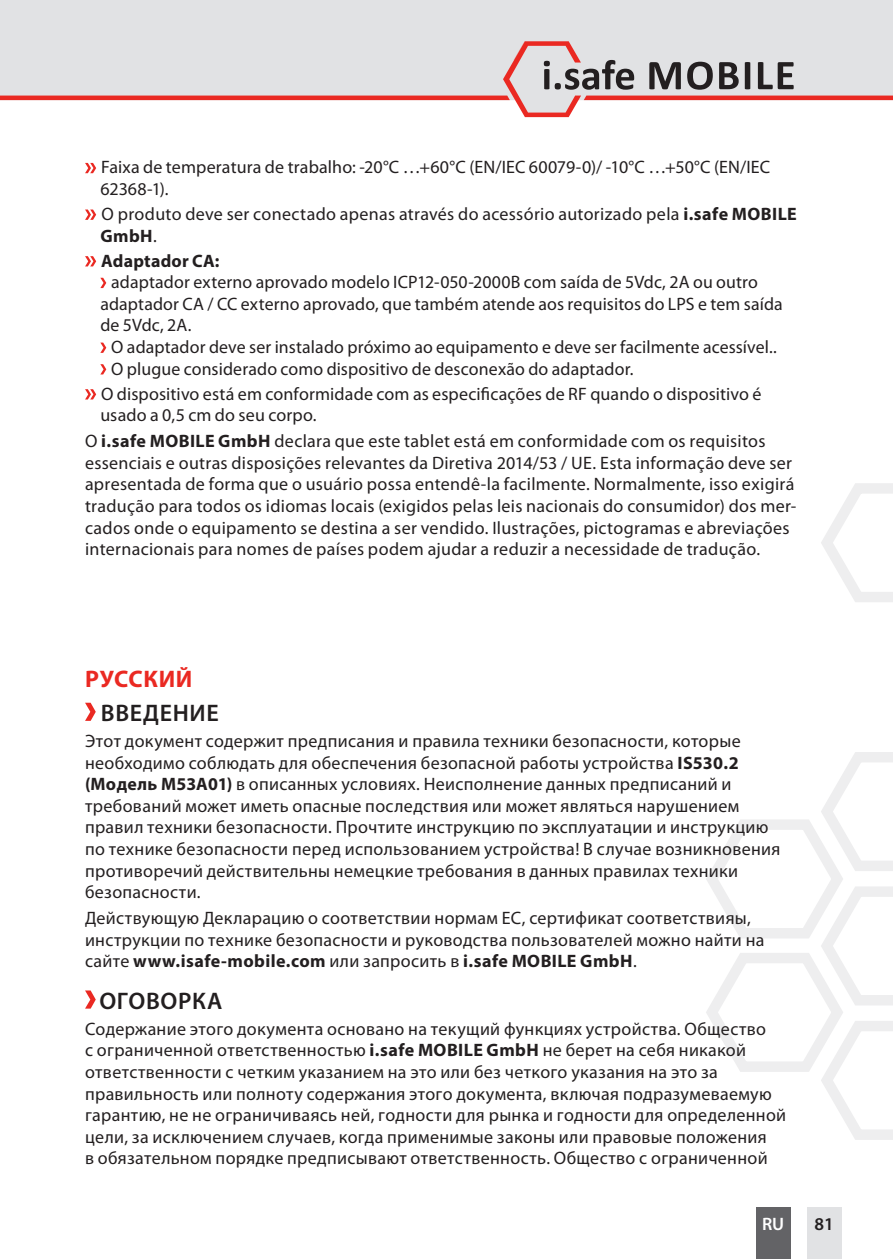
<style>
.page{position:relative;width:893px;height:1259px;background:#fff}
.page>*{position:absolute;margin:0;border:0;box-sizing:border-box;transform-origin:0 0}
.t1{font:600 24px "Myriad Pro";letter-spacing:.025em;color:#231f20}
.t2{font:700 24px "Myriad Pro";letter-spacing:.025em;color:#ea2922}
.t3{font:18px/21.6px "Myriad Pro";letter-spacing:.015em;color:#231f20}
.t4{font:700 18px "Myriad Pro";letter-spacing:.01em;color:#231f20}
.t5{font:600 18px "Myriad Pro";color:#fff}
.t6{font:600 18px "Myriad Pro";color:#231f20}
.s1{font-weight:700}
</style>
<div class="page">
<svg style="left:821px;top:483px;width:72px;height:119px"></svg>
<svg style="left:706px;top:752px;width:187px;height:388px"></svg>
<div style="left:756px;top:1208px;width:34px;height:51px;background:#636366"></div>
<div style="left:807px;top:1208px;width:34px;height:51px;background:#e1e2e4"></div>
<div style="left:0;top:0;width:893px;height:41px;background:#e1e2e4"></div>
<svg style="left:0;top:41px;width:893px;height:76px"></svg>
<svg style="left:85px;top:163px;width:11px;height:10px"></svg>
<svg style="left:85px;top:209px;width:11px;height:11px"></svg>
<svg style="left:85px;top:256px;width:11px;height:10px"></svg>
<svg style="left:100px;top:278px;width:6px;height:10px"></svg>
<svg style="left:100px;top:342px;width:6px;height:11px"></svg>
<svg style="left:100px;top:364px;width:6px;height:10px"></svg>
<svg style="left:85px;top:389px;width:11px;height:10px"></svg>
<svg style="left:85px;top:702px;width:11px;height:19px"></svg>
<svg style="left:85px;top:990px;width:11px;height:18px"></svg>
<p class="t3" style="left:100px;top:156px;width:671px">Faixa de temperatura de trabalho: -20°C …+60°C (EN/IEC 60079-0)/ -10°C …+50°C (EN/IEC<br>62368-1).</p>
<p class="t3" style="left:100px;top:203px;width:698px">O produto deve ser conectado apenas através do acessório autorizado pela <span class="s1">i.safe MOBILE<br>GmbH</span>.</p>
<p class="t4" style="left:101px;top:249px;width:120px">Adaptador CA:</p>
<p class="t3" style="left:100px;top:271px;width:684px;text-indent:11px">adaptador externo aprovado modelo ICP12-050-2000B com saída de 5Vdc, 2A ou outro adaptador CA / CC externo aprovado, que também atende aos requisitos do LPS e tem saída de 5Vdc, 2A.</p>
<p class="t3" style="left:111px;top:336px;width:667px">O adaptador deve ser instalado próximo ao equipamento e deve ser facilmente acessível..<br>O plugue considerado como dispositivo de desconexão do adaptador.</p>
<p class="t3" style="left:100px;top:382px;width:663px">O dispositivo está em conformidade com as especificações de RF quando o dispositivo é usado a 0,5 cm do seu corpo.</p>
<p class="t3" style="left:85px;top:430px;width:713px">O <span class="s1">i.safe MOBILE GmbH</span> declara que este tablet está em conformidade com os requisitos essenciais e outras disposições relevantes da Diretiva 2014/53 / UE. Esta informação deve ser apresentada de forma que o usuário possa entendê-la facilmente. Normalmente, isso exigirá tradução para todos os idiomas locais (exigidos pelas leis nacionais do consumidor) dos mer&shy;cados onde o equipamento se destina a ser vendido. Ilustrações, pictogramas e abreviações internacionais para nomes de países podem ajudar a reduzir a necessidade de tradução.</p>
<h1 class="t2" style="left:85px;top:663px;width:109px">РУССКИЙ</h1>
<h1 class="t1" style="left:101px;top:698px;width:119px">ВВЕДЕНИЕ</h1>
<p class="t3" style="left:85px;top:730px;width:697px">Этот документ содержит предписания и правила техники безопасности, которые необходимо соблюдать для обеспечения безопасной работы устройства <span class="s1">IS530.2 (Модель M53A01)</span> в описанных условиях. Неисполнение данных предписаний и требований может иметь опасные последствия или может являться нарушением правил техники безопасности. Прочтите инструкцию по эксплуатации и инструкцию по технике безопасности перед использованием устройства! В случае возникновения противоречий действительны немецкие требования в данных правилах техники безопасности.</p>
<p class="t3" style="left:85px;top:907px;width:681px">Действующую Декларацию о соответствии нормам ЕC, сертификат соответствияы, инструкции по технике безопасности и руководства пользователей можно найти на сайте <span class="s1">www.isafe-mobile.com</span> или запросить в <span class="s1">i.safe MOBILE GmbH</span>.</p>
<h1 class="t1" style="left:99px;top:985px;width:124px">ОГОВОРКА</h1>
<p class="t3" style="left:85px;top:1017px;width:703px">Содержание этого документа основано на текущий функциях устройства. Общество<br>с ограниченной ответственностью <span class="s1">i.safe MOBILE GmbH</span> не берет на себя никакой ответственности с четким указанием на это или без четкого указания на это за правильность или полноту содержания этого документа, включая подразумеваемую гарантию, не не ограничиваясь ней, годности для рынка и годности для определенной цели, за исключением случаев, когда применимые законы или правовые положения<br>в обязательном порядке предписывают ответственность. Общество с ограниченной</p>
<p class="t5" style="left:762px;top:1212px;width:24px">RU</p>
<p class="t6" style="left:815px;top:1212px;width:21px">81</p>
</div>
